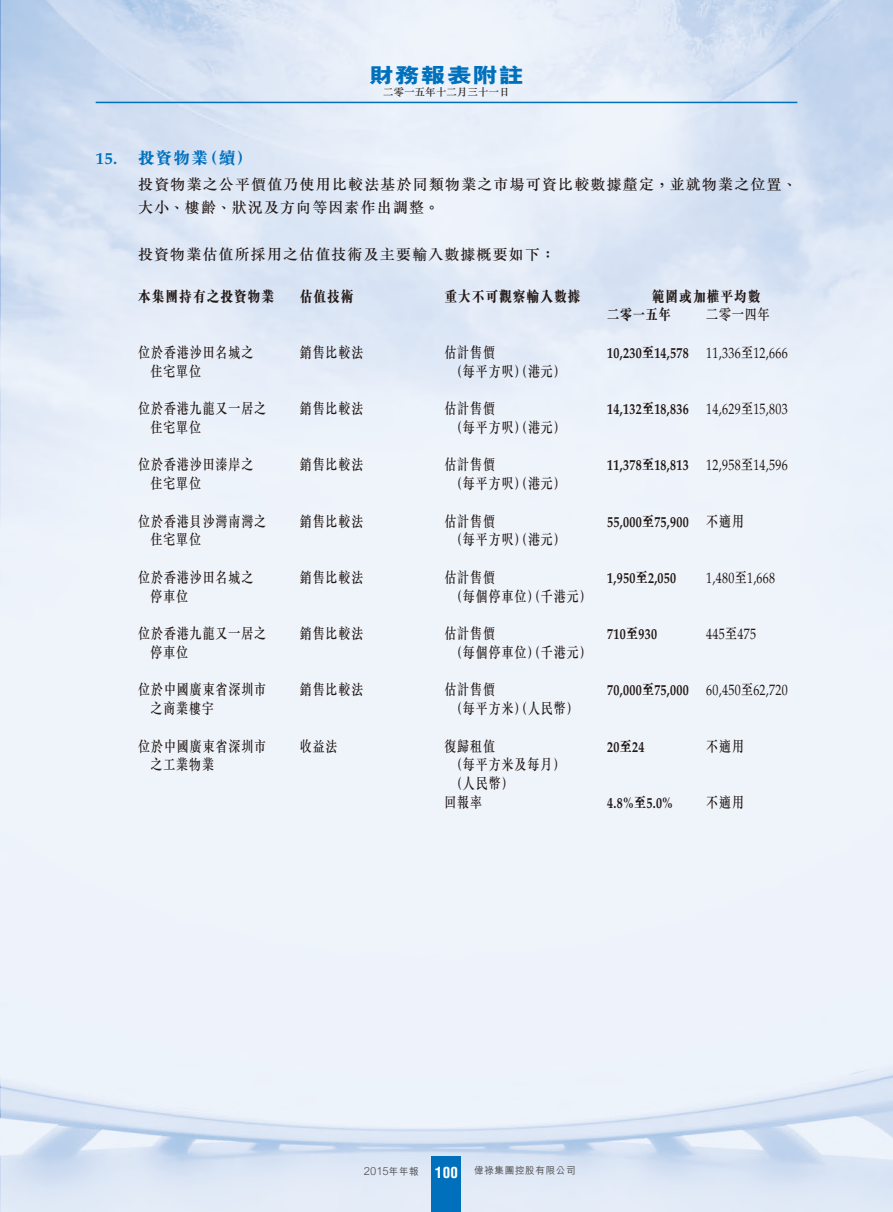
<style>
.page{position:relative;width:893px;height:1212px;background:#fff}
.page>*{position:absolute;margin:0;border:0;box-sizing:border-box;transform-origin:0 0}
.t1{font:800 21px "M Hei HK";letter-spacing:.03em;color:#0070bd;scale:1.2 1}
.t2{font:800 16.5px "M Sung HK";color:#0070bd}
.t3{font:700 16.5px "Palatino LT Std";color:#0070bd}
.t4{font:500 15px "M Sung HK";letter-spacing:.075em;color:#231916;scale:.8 1}
.t5{font:700 15px "Palatino LT Std";letter-spacing:.025em;color:#231916;scale:.8 1}
.t6{font:500 15px/23.2px "M Sung HK";letter-spacing:.075em;color:#231916}
.t7{font:15px "Palatino LT Std";letter-spacing:.025em;color:#231916;scale:.8 1}
.t8{font:800 15px "M Sung HK";letter-spacing:.075em;color:#231916;scale:.85 1}
.t9{font:800 15px "M Sung HK";letter-spacing:.075em;color:#231916;scale:.8 1}
.t10{font:700 condensed 15px "Helvetica LT Std";color:#fff}
.t11{font:300 11.25px "Arial MT Std";color:#4d4a4a}
.t12{font:500 10.5px "M Sung HK";letter-spacing:.025em;color:#231916}
.t13{font:500 9.75px "M Hei HK";letter-spacing:.07em;color:#4d4a4a}
.s1{font-family:"M Sung HK";font-weight:800}
.s2{font-family:"M Sung HK";font-weight:500}
</style>
<div class="page">
<img style="left:0;top:0;width:893px;height:1212px">
<hr style="left:96px;top:102px;width:701px;height:1px;background:#0070bd">
<div style="left:432px;top:1157px;width:29px;height:55px;background:#0070bd"></div>
<p class="t3" style="left:96px;top:148px;width:23px">15.</p>
<p class="t2" style="left:138px;top:146px;width:71px">投資物業</p>
<p class="t2" style="left:202px;top:146px;width:52px">（續(</p>
<h1 class="t1" style="left:369px;top:61px;width:131px">財務報表附註</h1>
<p class="t12" style="left:383px;top:85px;width:128px">二零一五年十二月三十一日</p>
<p class="t6" style="left:138px;top:172px;width:661px">投資物業之公平價值乃使用比較法基於同類物業之市場可資比較數據釐定，並就物業之位置、大小、樓齡、狀況及方向等因素作出調整。</p>
<p class="t6" style="left:138px;top:242px;width:419px">投資物業估值所採用之估值技術及主要輸入數據概要如下：</p>
<p class="t8" style="left:652px;top:285px;width:129px">範圍或加權平均數</p>
<p class="t8" style="left:138px;top:285px;width:162px">本集團持有之投資物業</p>
<p class="t8" style="left:444px;top:285px;width:162px">重大不可觀察輸入數據</p>
<p class="t8" style="left:300px;top:285px;width:65px">估值技術</p>
<p class="t9" style="left:607px;top:304px;width:81px">二零一五年</p>
<p class="t4" style="left:706px;top:304px;width:81px">二零一四年</p>
<p class="t4" style="left:138px;top:342px;width:145px">位於香港沙田名城之</p>
<p class="t4" style="left:300px;top:342px;width:81px">銷售比較法</p>
<p class="t4" style="left:444px;top:342px;width:65px">估計售價</p>
<p class="t5" style="left:607px;top:344px;width:104px">10,230<span class="s1">至</span>14,578</p>
<p class="t7" style="left:706px;top:344px;width:104px">11,336<span class="s2">至</span>12,666</p>
<p class="t4" style="left:150px;top:360px;width:65px">住宅單位</p>
<p class="t4" style="left:451px;top:360px;width:145px">（每平方呎）（港元(</p>
<p class="t4" style="left:138px;top:398px;width:162px">位於香港九龍又一居之</p>
<p class="t4" style="left:300px;top:398px;width:81px">銷售比較法</p>
<p class="t4" style="left:444px;top:398px;width:65px">估計售價</p>
<p class="t5" style="left:607px;top:400px;width:104px">14,132<span class="s1">至</span>18,836</p>
<p class="t7" style="left:706px;top:400px;width:104px">14,629<span class="s2">至</span>15,803</p>
<p class="t4" style="left:150px;top:417px;width:65px">住宅單位</p>
<p class="t4" style="left:451px;top:417px;width:145px">（每平方呎）（港元(</p>
<p class="t4" style="left:138px;top:454px;width:145px">位於香港沙田溱岸之</p>
<p class="t4" style="left:300px;top:454px;width:81px">銷售比較法</p>
<p class="t4" style="left:444px;top:454px;width:65px">估計售價</p>
<p class="t5" style="left:607px;top:456px;width:104px">11,378<span class="s1">至</span>18,813</p>
<p class="t7" style="left:706px;top:456px;width:104px">12,958<span class="s2">至</span>14,596</p>
<p class="t4" style="left:150px;top:473px;width:65px">住宅單位</p>
<p class="t4" style="left:451px;top:473px;width:145px">（每平方呎）（港元(</p>
<p class="t4" style="left:138px;top:510px;width:162px">位於香港貝沙灣南灣之</p>
<p class="t4" style="left:300px;top:510px;width:81px">銷售比較法</p>
<p class="t4" style="left:444px;top:510px;width:65px">估計售價</p>
<p class="t5" style="left:607px;top:513px;width:104px">55,000<span class="s1">至</span>75,900</p>
<p class="t4" style="left:706px;top:510px;width:49px">不適用</p>
<p class="t4" style="left:150px;top:529px;width:65px">住宅單位</p>
<p class="t4" style="left:451px;top:529px;width:145px">（每平方呎）（港元(</p>
<p class="t4" style="left:138px;top:567px;width:145px">位於香港沙田名城之</p>
<p class="t4" style="left:300px;top:567px;width:81px">銷售比較法</p>
<p class="t4" style="left:444px;top:567px;width:65px">估計售價</p>
<p class="t5" style="left:607px;top:569px;width:88px">1,950<span class="s1">至</span>2,050</p>
<p class="t7" style="left:706px;top:569px;width:88px">1,480<span class="s2">至</span>1,668</p>
<p class="t4" style="left:150px;top:585px;width:49px">停車位</p>
<p class="t4" style="left:451px;top:585px;width:177px">（每個停車位）（千港元(</p>
<p class="t4" style="left:138px;top:623px;width:162px">位於香港九龍又一居之</p>
<p class="t4" style="left:300px;top:623px;width:81px">銷售比較法</p>
<p class="t4" style="left:444px;top:623px;width:65px">估計售價</p>
<p class="t5" style="left:607px;top:625px;width:64px">710<span class="s1">至</span>930</p>
<p class="t7" style="left:706px;top:625px;width:64px">445<span class="s2">至</span>475</p>
<p class="t4" style="left:150px;top:642px;width:49px">停車位</p>
<p class="t4" style="left:451px;top:642px;width:177px">（每個停車位）（千港元(</p>
<p class="t4" style="left:138px;top:679px;width:162px">位於中國廣東省深圳市</p>
<p class="t4" style="left:300px;top:679px;width:81px">銷售比較法</p>
<p class="t4" style="left:444px;top:679px;width:65px">估計售價</p>
<p class="t5" style="left:607px;top:681px;width:104px">70,000<span class="s1">至</span>75,000</p>
<p class="t7" style="left:706px;top:681px;width:104px">60,450<span class="s2">至</span>62,720</p>
<p class="t4" style="left:150px;top:698px;width:81px">之商業樓宇</p>
<p class="t4" style="left:451px;top:698px;width:161px">（每平方米）（人民幣(</p>
<p class="t4" style="left:138px;top:735px;width:162px">位於中國廣東省深圳市</p>
<p class="t4" style="left:300px;top:735px;width:49px">收益法</p>
<p class="t4" style="left:444px;top:735px;width:65px">復歸租值</p>
<p class="t5" style="left:607px;top:738px;width:48px">20<span class="s1">至</span>24</p>
<p class="t4" style="left:706px;top:735px;width:49px">不適用</p>
<p class="t4" style="left:150px;top:754px;width:81px">之工業物業</p>
<p class="t4" style="left:451px;top:754px;width:144px">（每平方米及每月(</p>
<p class="t4" style="left:451px;top:773px;width:80px">（人民幣(</p>
<p class="t4" style="left:444px;top:792px;width:49px">回報率</p>
<p class="t5" style="left:607px;top:794px;width:84px">4.8%<span class="s1">至</span>5.0%</p>
<p class="t4" style="left:706px;top:792px;width:49px">不適用</p>
<p class="t13" style="left:389px;top:1164px;width:32px">年年報</p>
<p class="t11" style="left:364px;top:1164px;width:27px">2015</p>
<p class="t10" style="left:435px;top:1163px;width:25px">100</p>
<p class="t13" style="left:474px;top:1163px;width:103px">偉祿集團控股有限公司</p>
</div>
